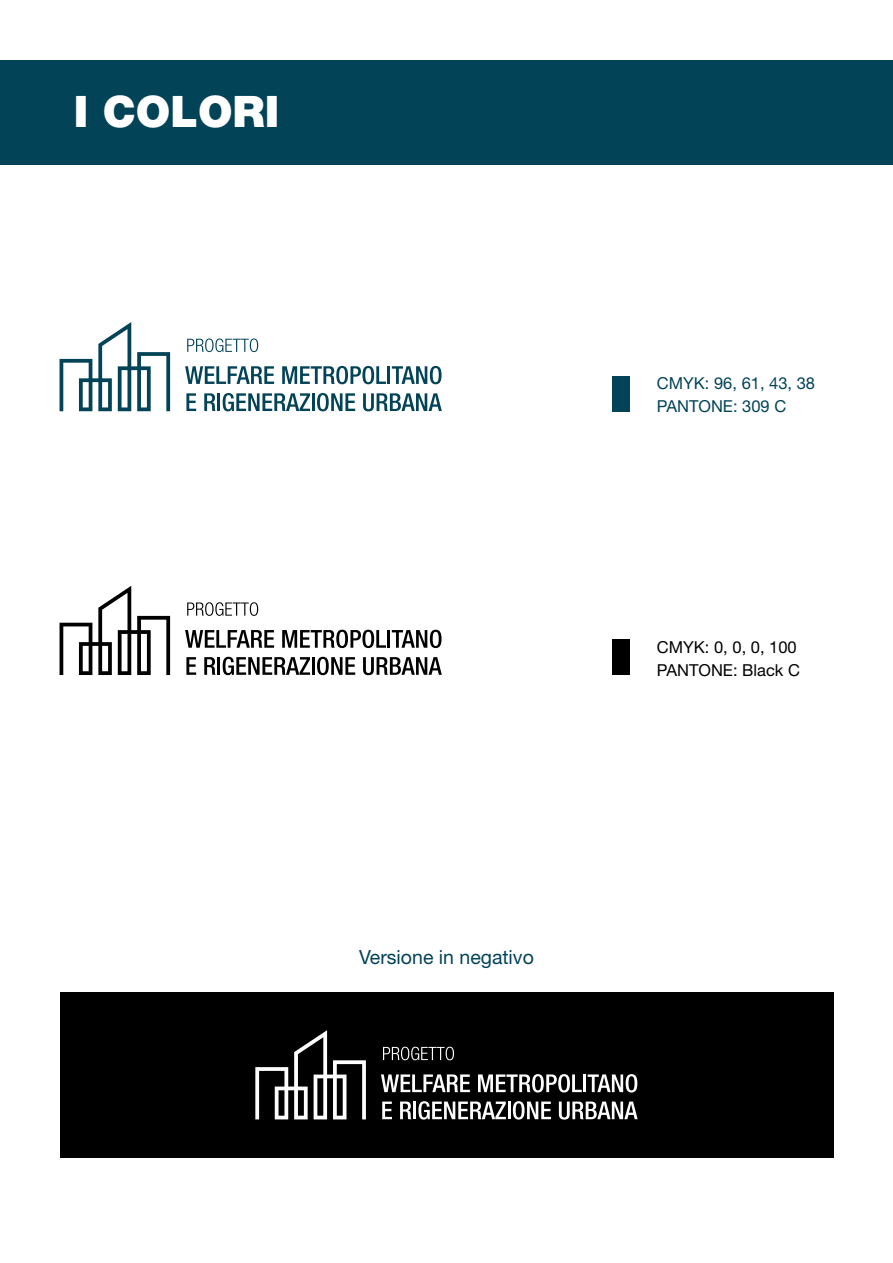
<style>
.page{position:relative;width:893px;height:1263px;background:#fff}
.page>*{position:absolute;margin:0;border:0;box-sizing:border-box;transform-origin:0 0}
.t1{font:900 43.5px "Helvetica Neue LT Std";color:#fff}
.t2{font:19.5px "Helvetica Neue LT Std";color:#034358}
.t3{font:16.5px/22.5px "Helvetica Neue LT Std";color:#034358}
.t4{font:16.5px/22.5px "Helvetica Neue LT Std";color:#000}
</style>
<div class="page">
<div style="left:60px;top:992px;width:773px;height:165px;background:#000"></div>
<div style="left:0;top:60px;width:893px;height:105px;background:#034358"></div>
<div style="left:613px;top:376px;width:17px;height:35px;background:#034358"></div>
<div style="left:613px;top:639px;width:17px;height:36px;background:#000"></div>
<svg style="left:60px;top:322px;width:110px;height:89px"></svg>
<svg style="left:185px;top:366px;width:89px;height:18px"></svg>
<svg style="left:282px;top:366px;width:104px;height:18px"></svg>
<hr style="left:387px;top:366px;width:3px;height:18px;background:#034358">
<svg style="left:392px;top:366px;width:50px;height:18px"></svg>
<svg style="left:186px;top:393px;width:10px;height:18px"></svg>
<svg style="left:204px;top:393px;width:12px;height:18px"></svg>
<hr style="left:217px;top:393px;width:3px;height:18px;background:#034358">
<svg style="left:223px;top:393px;width:87px;height:18px"></svg>
<hr style="left:312px;top:393px;width:3px;height:18px;background:#034358">
<svg style="left:317px;top:393px;width:38px;height:18px"></svg>
<svg style="left:363px;top:393px;width:79px;height:18px"></svg>
<svg style="left:187px;top:338px;width:71px;height:14px"></svg>
<svg style="left:60px;top:586px;width:110px;height:89px"></svg>
<svg style="left:185px;top:630px;width:89px;height:18px"></svg>
<svg style="left:282px;top:630px;width:104px;height:18px"></svg>
<hr style="left:387px;top:630px;width:3px;height:18px;background:#000">
<svg style="left:392px;top:630px;width:50px;height:18px"></svg>
<svg style="left:186px;top:657px;width:10px;height:18px"></svg>
<svg style="left:204px;top:657px;width:12px;height:18px"></svg>
<hr style="left:217px;top:657px;width:3px;height:18px;background:#000">
<svg style="left:223px;top:657px;width:87px;height:18px"></svg>
<hr style="left:312px;top:657px;width:3px;height:18px;background:#000">
<svg style="left:317px;top:657px;width:38px;height:18px"></svg>
<svg style="left:363px;top:657px;width:79px;height:18px"></svg>
<svg style="left:187px;top:602px;width:71px;height:14px"></svg>
<svg style="left:255px;top:1030px;width:111px;height:89px"></svg>
<svg style="left:381px;top:1074px;width:89px;height:18px"></svg>
<svg style="left:478px;top:1074px;width:104px;height:18px"></svg>
<hr style="left:583px;top:1074px;width:3px;height:18px;background:#fff">
<svg style="left:588px;top:1074px;width:49px;height:18px"></svg>
<svg style="left:382px;top:1101px;width:10px;height:18px"></svg>
<svg style="left:400px;top:1101px;width:12px;height:18px"></svg>
<hr style="left:413px;top:1101px;width:3px;height:18px;background:#fff">
<svg style="left:418px;top:1101px;width:133px;height:18px"></svg>
<svg style="left:559px;top:1101px;width:79px;height:18px"></svg>
<svg style="left:383px;top:1047px;width:71px;height:13px"></svg>
<h1 class="t1" style="left:74px;top:86px;width:207px">I COLORI</h1>
<p class="t2" style="left:359px;top:945px;width:176px">Versione in negativo</p>
<p class="t3" style="left:657px;top:372px;width:160px">CMYK: 96, 61, 43, 38<br>PANTONE: 309 C</p>
<p class="t4" style="left:657px;top:636px;width:145px">CMYK: 0, 0, 0, 100<br>PANTONE: Black C</p>
</div>
